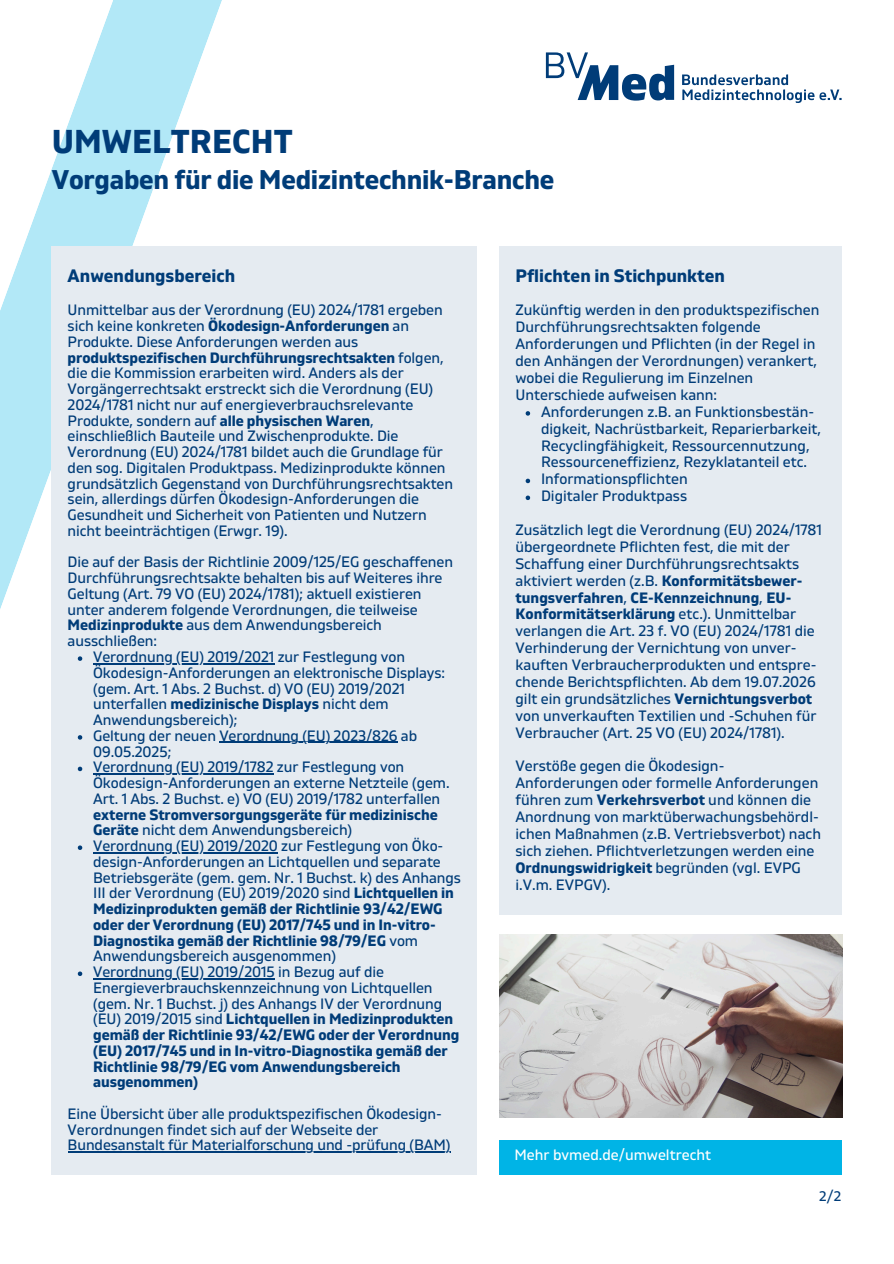
<style>
.page{position:relative;width:894px;height:1264px;background:#fff}
.page>*{position:absolute;margin:0;border:0;box-sizing:border-box;transform-origin:0 0}
.t1{font:700 33px "Gilam";color:#003c78}
.t2{font:700 27px "Gilam";letter-spacing:-.01em;color:#003c78}
.t3{font:700 18px "Gilam";color:#003c78}
.t4{font:15px/15.8px "Gilam";letter-spacing:-.005em;color:#003c78}
.t5{font:700 15px/15.8px "Gilam";letter-spacing:-.005em;color:#003c78}
.t6{font:15px "Gilam";color:#fff}
.t7{font:15px "The Sans OT5 Plain";color:#003c78}
.s1{font-weight:700}
.s2{font-weight:400}
</style>
<div class="page">
<svg style="left:0;top:0;width:462px;height:1131px"></svg>
<div style="left:52px;top:247px;width:425px;height:927px;background:#e5ebf1"></div>
<svg style="left:78px;top:656px;width:4px;height:5px"></svg>
<hr style="left:93px;top:663px;width:181px;height:1px;background:#003c78">
<svg style="left:78px;top:735px;width:4px;height:4px"></svg>
<hr style="left:219px;top:742px;width:178px;height:1px;background:#003c78">
<svg style="left:78px;top:766px;width:4px;height:5px"></svg>
<hr style="left:93px;top:773px;width:180px;height:1px;background:#003c78">
<svg style="left:78px;top:845px;width:4px;height:5px"></svg>
<hr style="left:93px;top:852px;width:185px;height:1px;background:#003c78">
<svg style="left:78px;top:971px;width:4px;height:5px"></svg>
<hr style="left:93px;top:978px;width:181px;height:1px;background:#003c78">
<hr style="left:68px;top:1151px;width:382px;height:1px;background:#003c78">
<svg style="left:682px;top:74px;width:159px;height:29px"></svg>
<svg style="left:545px;top:52px;width:129px;height:49px"></svg>
<div style="left:499px;top:247px;width:342px;height:667px;background:#e5ebf1"></div>
<svg style="left:525px;top:411px;width:5px;height:4px"></svg>
<svg style="left:525px;top:478px;width:5px;height:5px"></svg>
<svg style="left:525px;top:495px;width:5px;height:5px"></svg>
<img style="left:499px;top:934px;width:342px;height:183px">
<div style="left:499px;top:1139px;width:342px;height:35px;background:#00b4e6"></div>
<svg style="left:499px;top:1139px;width:342px;height:1px"></svg>
<h3 class="t1" style="left:52px;top:122px;width:242px">UMWELTRECHT</h3>
<h4 class="t2" style="left:52px;top:164px;width:504px">Vorgaben für die Medizintechnik-Branche</h4>
<h1 class="t3" style="left:68px;top:265px;width:169px">Anwendungsbereich</h1>
<p class="t4" style="left:68px;top:303px;width:387px">Unmittelbar aus der Verordnung (EU) 2024/1781 ergeben sich keine konkreten <span class="s1">Ökodesign-Anforderungen</span> an Produkte. Diese Anforderungen werden aus <span class="s1">produktspezifischen Durchführungsrechtsakten</span> folgen, die die Kommission erarbeiten wird. Anders als der Vorgängerrechtsakt erstreckt sich die Verordnung (EU)<br>2024/1781 nicht nur auf energieverbrauchsrelevante Produkte, sondern auf <span class="s1">alle physischen Waren</span>, einschließlich Bauteile und Zwischenprodukte. Die Verordnung (EU) 2024/1781 bildet auch die Grundlage für den sog. Digitalen Produktpass. Medizinprodukte können grundsätzlich Gegenstand von Durchführungsrechtsakten sein, allerdings dürfen Ökodesign-Anforderungen die Gesundheit und Sicherheit von Patienten und Nutzern nicht beeinträchtigen (Erwgr. 19).</p>
<h2 class="t4" style="left:68px;top:555px;width:387px">Die auf der Basis der Richtlinie 2009/125/EG geschaffenen Durchführungsrechtsakte behalten bis auf Weiteres ihre Geltung (Art. 79 VO (EU) 2024/1781); aktuell existieren unter anderem folgende Verordnungen, die teilweise <span class="s1">Medizinprodukte</span> aus dem Anwendungsbereich ausschließen:</h2>
<h3 class="t4" style="left:93px;top:649px;width:353px">Verordnung (EU) 2019/2021 zur Festlegung von Ökodesign-Anforderungen an elektronische Displays: (gem. Art. 1 Abs. 2 Buchst. d) VO (EU) 2019/2021 unterfallen <span class="s1">medizinische Displays</span> nicht dem Anwendungsbereich);</h3>
<h4 class="t4" style="left:93px;top:728px;width:325px">Geltung der neuen Verordnung (EU) 2023/826 ab</h4>
<h4 class="t4" style="left:93px;top:744px;width:312px">09.05.2025;<br>Verordnung (EU) 2019/1782 zur Festlegung von</h4>
<p class="t4" style="left:93px;top:775px;width:358px">Ökodesign-Anforderungen an externe Netzteile (gem.<br>Art. 1 Abs. 2 Buchst. e) VO (EU) 2019/1782 unterfallen <span class="s1">externe Stromversorgungsgeräte für medizinische Geräte</span> nicht dem Anwendungsbereich)<br>Verordnung (EU) 2019/2020 zur Festlegung von Öko-</p>
<p class="t4" style="left:93px;top:854px;width:369px">design-Anforderungen an Lichtquellen und separate Betriebsgeräte (gem. gem. Nr. 1 Buchst. k) des Anhangs III der Verordnung (EU) 2019/2020 sind <span class="s1">Lichtquellen in Medizinprodukten gemäß der Richtlinie 93/42/EWG oder der Verordnung (EU) 2017/745 und in In-vitro-Diagnostika gemäß der Richtlinie 98/79/EG</span> vom Anwendungsbereich ausgenommen)<br>Verordnung (EU) 2019/2015 in Bezug auf die</p>
<p class="t5" style="left:93px;top:980px;width:367px"><span class="s2">Energieverbrauchskennzeichnung von Lichtquellen (gem. Nr. 1 Buchst. j) des Anhangs IV der Verordnung (EU) 2019/2015 sind</span> Lichtquellen in Medizinprodukten gemäß der Richtlinie 93/42/EWG oder der Verordnung (EU) 2017/745 und in In-vitro-Diagnostika gemäß der Richtlinie 98/79/EG vom Anwendungsbereich ausgenommen)</p>
<p class="t4" style="left:68px;top:1106px;width:375px">Eine Übersicht über alle produktspezifischen Ökodesign-</p>
<p class="t4" style="left:68px;top:1122px;width:312px">Verordnungen findet sich auf der Webseite der</p>
<p class="t4" style="left:68px;top:1137px;width:384px">Bundesanstalt für Materialforschung und -prüfung (BAM)</p>
<p class="t3" style="left:515px;top:265px;width:211px">Pflichten in Stichpunkten</p>
<p class="t4" style="left:515px;top:302px;width:305px;line-height:16.8px">Zukünftig werden in den produktspezifischen Durchführungsrechtsakten folgende Anforderungen und Pflichten (in der Regel in den Anhängen der Verordnungen) verankert, wobei die Regulierung im Einzelnen Unterschiede aufweisen kann:</p>
<p class="t4" style="left:541px;top:403px;width:281px;line-height:16.8px">Anforderungen z.B. an Funktionsbestän&shy;digkeit, Nachrüstbarkeit, Reparierbarkeit, Recyclingfähigkeit, Ressourcennutzung, Ressourceneffizienz, Rezyklatanteil etc.</p>
<h4 class="t4" style="left:541px;top:472px;width:148px">Informationspflichten</h4>
<h4 class="t4" style="left:541px;top:488px;width:148px">Digitaler Produktpass</h4>
<p class="t4" style="left:515px;top:522px;width:308px;line-height:16.8px">Zusätzlich legt die Verordnung (EU) 2024/1781 übergeordnete Pflichten fest, die mit der Schaffung einer Durchführungsrechtsakts aktiviert werden (z.B. <span class="s1">Konformitätsbewer&shy;tungsverfahren</span>, <span class="s1">CE-Kennzeichnung</span>, <span class="s1">EU-Konformitätserklärung</span> etc.). Unmittelbar verlangen die Art. 23 f. VO (EU) 2024/1781 die Verhinderung der Vernichtung von unver&shy;kauften Verbraucherprodukten und entspre&shy;chende Berichtspflichten. Ab dem 19.07.2026 gilt ein grundsätzliches <span class="s1">Vernichtungsverbot </span>von unverkauften Textilien und -Schuhen für Verbraucher (Art. 25 VO (EU) 2024/1781).</p>
<h4 class="t4" style="left:515px;top:758px;width:307px;line-height:16.8px">Verstöße gegen die Ökodesign-Anforderungen oder formelle Anforderungen führen zum <span class="s1">Verkehrsverbot</span> und können die Anordnung von marktüberwachungsbehördl&shy;ichen Maßnahmen (z.B. Vertriebsverbot) nach sich ziehen. Pflichtverletzungen werden eine <span class="s1">Ordnungswidrigkeit</span> begründen (vgl. EVPG i.V.m. EVPGV).</h4>
<p class="t6" style="left:514px;top:1146px;width:198px">Mehr bvmed.de/umweltrecht</p>
<h4 class="t7" style="left:818px;top:1186px;width:25px">2/2</h4>
</div>
